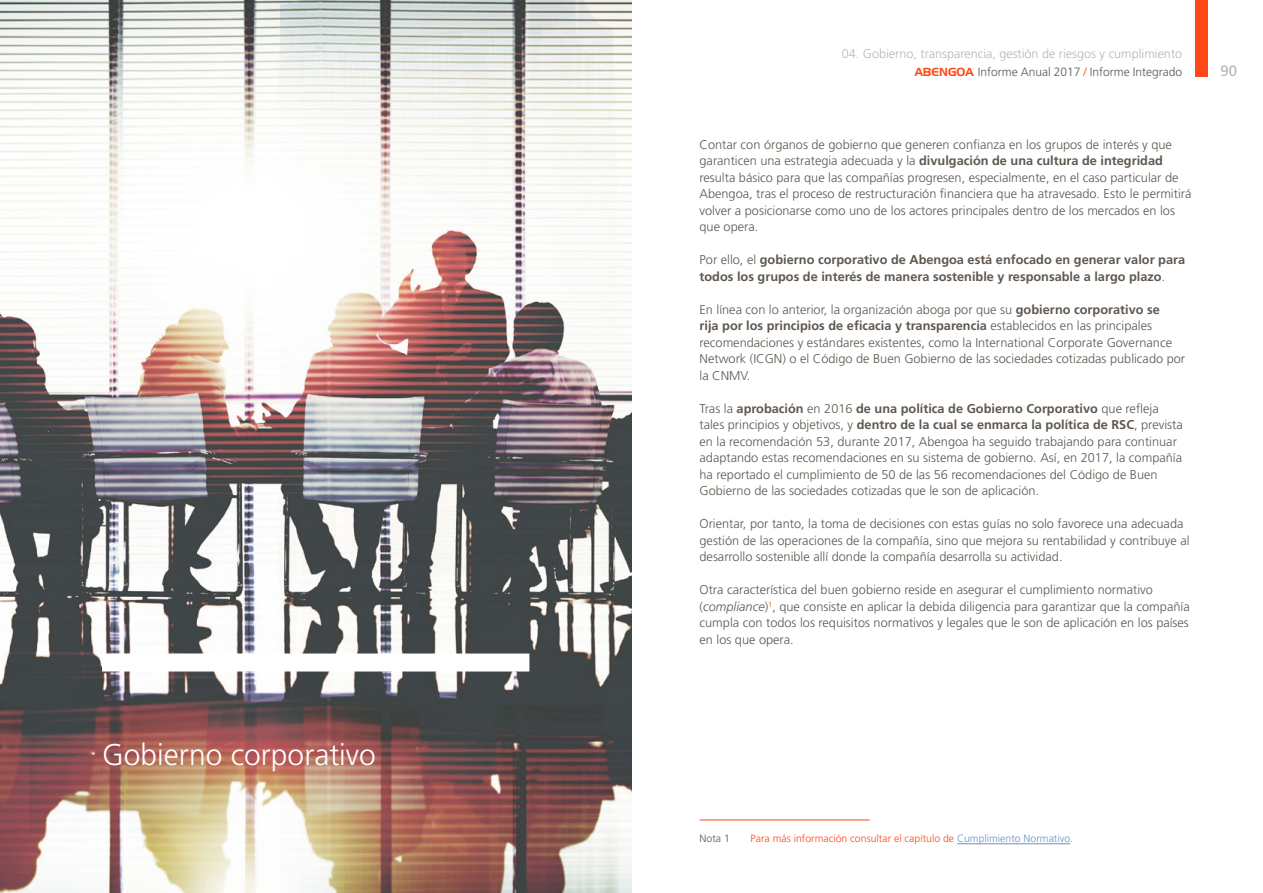
<style>
.page{position:relative;width:1263px;height:893px;background:#fff}
.page>*{position:absolute;margin:0;border:0;box-sizing:border-box;transform-origin:0 0}
.t1{font:300 30px "Frutiger LT Std";color:#fff}
.t2{font:15px "Frutiger LT Std";color:#b5b7b4}
.t3{font:300 12.75px/16.5px "Frutiger LT Std";color:#5f574f}
.t4{font:700 12.75px/16.5px "Frutiger LT Std";color:#5f574f}
.t5{font:300 12.6px "Frutiger LT Std";color:#b5b7b4}
.t6{font:300 12px "Frutiger LT Std";color:#5f574f}
.t7{font:300 10.5px "Frutiger LT Std";color:#fe4819}
.t8{font:300 10.5px "Frutiger LT Std";color:#5f574f}
.s1{font-family:"Handel Gothic BT";font-weight:400;font-size:11.4px;color:#fe4819}
.s2{color:#fe4819}
.s3{font-weight:700}
.s4{font-weight:300}
.s5{font-style:italic}
.s6{color:#6794c0}
</style>
<div class="page">
<hr style="left:699px;top:819px;width:171px;height:1px;background:#fe4819">
<hr style="left:957px;top:843px;width:113px;height:1px;background:#6794c0">
<img style="left:0;top:0;width:631px;height:893px">
<div style="left:102px;top:653px;width:427px;height:18px;background:#fff"></div>
<div style="left:1195px;top:0;width:13px;height:77px;background:#fe4819"></div>
<h1 class="t1" style="left:102px;top:738px;width:275px">Gobierno corporativo</h1>
<p class="t5" style="left:842px;top:46px;width:342px">04. Gobierno, transparencia, gestión de riesgos y cumplimiento</p>
<p class="t6" style="left:915px;top:65px;width:269px"><span class="s1">ABENGOA</span> Informe Anual 2017 <span class="s2">/</span> Informe Integrado</p>
<p class="t2" style="left:1220px;top:62px;width:18px">90</p>
<p class="t3" style="left:699px;top:136px;width:493px">Contar con órganos de gobierno que generen confianza en los grupos de interés y que garanticen una estrategia adecuada y la <span class="s3">divulgación de una cultura de integridad </span>resulta básico para que las compañías progresen, especialmente, en el caso particular de Abengoa, tras el proceso de restructuración financiera que ha atravesado. Esto le permitirá volver a posicionarse como uno de los actores principales dentro de los mercados en los que opera.</p>
<p class="t4" style="left:699px;top:252px;width:487px"><span class="s4">Por ello, el</span> gobierno corporativo de Abengoa está enfocado en generar valor para todos los grupos de interés de manera sostenible y responsable a largo plazo<span class="s4">.</span></p>
<p class="t3" style="left:699px;top:301px;width:487px">En línea con lo anterior, la organización aboga por que su <span class="s3">gobierno corporativo se<br>rija por los principios de eficacia y transparencia</span> establecidos en las principales recomendaciones y estándares existentes, como la International Corporate Governance Network (ICGN) o el Código de Buen Gobierno de las sociedades cotizadas publicado por la CNMV.</p>
<p class="t3" style="left:699px;top:400px;width:485px">Tras la <span class="s3">aprobación</span> en 2016 <span class="s3">de una política de Gobierno Corporativo</span> que refleja tales principios y objetivos, y <span class="s3">dentro de la cual se enmarca la política de RSC</span>, prevista en la recomendación 53, durante 2017, Abengoa ha seguido trabajando para continuar adaptando estas recomendaciones en su sistema de gobierno. Así, en 2017, la compañía ha reportado el cumplimiento de 50 de las 56 recomendaciones del Código de Buen Gobierno de las sociedades cotizadas que le son de aplicación.</p>
<p class="t3" style="left:699px;top:516px;width:492px">Orientar, por tanto, la toma de decisiones con estas guías no solo favorece una adecuada gestión de las operaciones de la compañía, sino que mejora su rentabilidad y contribuye al desarrollo sostenible allí donde la compañía desarrolla su actividad.</p>
<p class="t3" style="left:699px;top:582px;width:492px">Otra característica del buen gobierno reside en asegurar el cumplimiento normativo (<span class="s5">compliance</span>)<sup>1</sup>, que consiste en aplicar la debida diligencia para garantizar que la compañía cumpla con todos los requisitos normativos y legales que le son de aplicación en los países en los que opera.</p>
<p class="t8" style="left:699px;top:832px;width:32px">Nota 1</p>
<p class="t7" style="left:750px;top:832px;width:324px">Para más información consultar el capítulo de <span class="s6">Cumplimiento Normativo</span>.</p>
</div>
